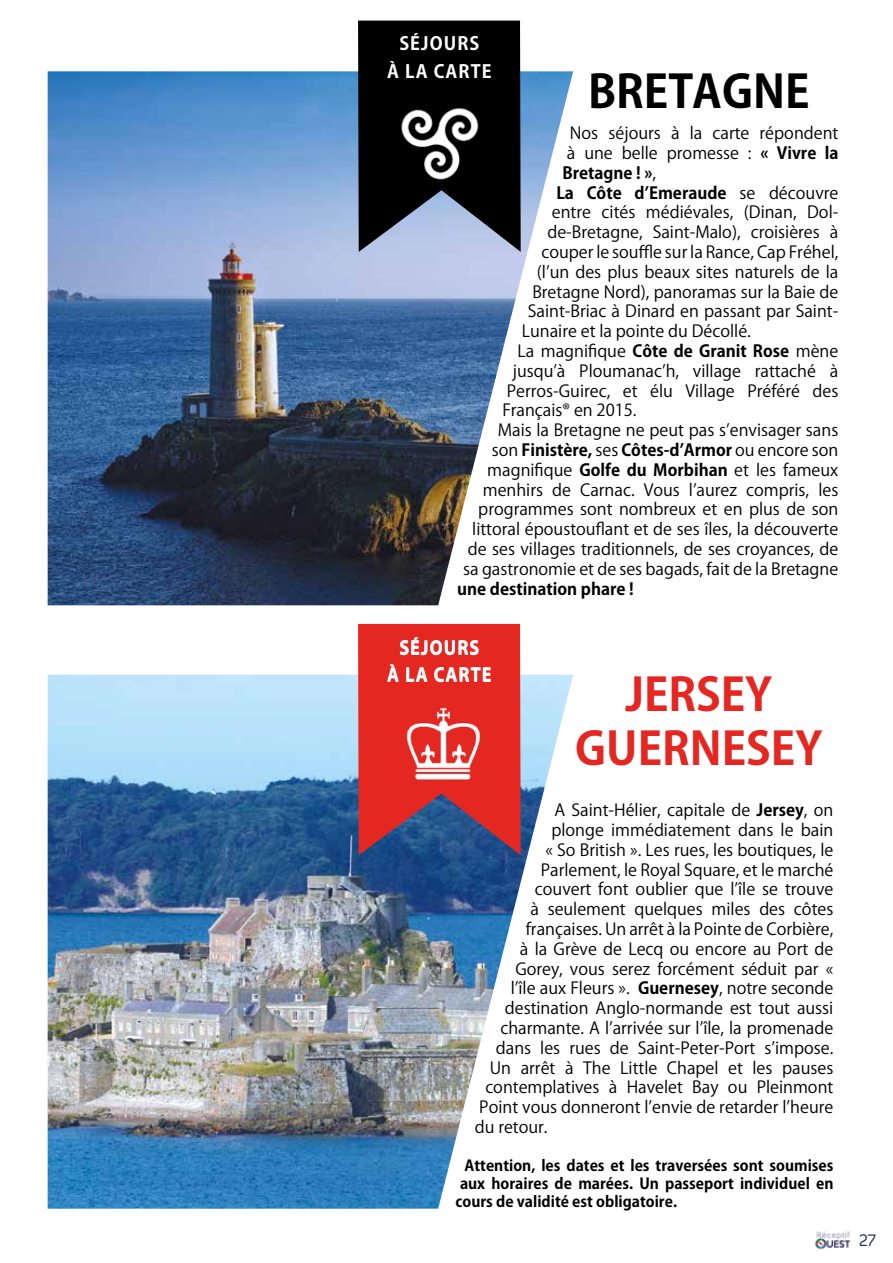
<style>
.page{position:relative;width:893px;height:1263px;background:#fff}
.page>*{position:absolute;margin:0;border:0;box-sizing:border-box;transform-origin:0 0}
.t1{font:700 45px/54px "Koz Go Pr 6 N";color:#e52722;text-align:center}
.t2{font:700 45px "Koz Go Pr 6 N";color:#000}
.t3{font:700 18px/27.8px "Koz Go Pr 6 N";letter-spacing:.06em;color:#fff;text-align:center}
.t4{font:16.5px "Koz Go Pr 6 N";color:#000}
.t5{font:700 16.5px "Koz Go Pr 6 N";color:#000}
.t6{font:16.5px "Diavlo";color:#242f5f;scale:.9 1}
.t7{font:700 15px "Koz Go Pr 6 N";color:#000}
.s1{font-weight:700}
.s2{font-weight:400}
</style>
<div class="page">
<img style="left:815px;top:1231px;width:36px;height:19px">
<img style="left:48px;top:71px;width:525px;height:534px">
<img style="left:48px;top:675px;width:525px;height:534px">
<svg style="left:358px;top:21px;width:163px;height:231px;background:#1d2026"></svg>
<svg style="left:358px;top:624px;width:163px;height:231px;background:#c42f34"></svg>
<img style="left:400px;top:106px;width:80px;height:74px">
<img style="left:400px;top:704px;width:89px;height:83px">
<p class="t3" style="left:387px;top:30px;width:106px">SÉJOURS<br>À LA CARTE</p>
<h1 class="t2" style="left:588px;top:66px;width:223px">BRETAGNE</h1>
<p class="t4" style="left:570px;top:124px;width:270px">Nos séjours à la carte répondent</p>
<p class="t4" style="left:567px;top:144px;width:273px">à une belle promesse : <span class="s1">« Vivre la</span></p>
<p class="t5" style="left:562px;top:163px;width:95px">Bretagne ! »<span class="s2">,</span></p>
<p class="t5" style="left:556px;top:183px;width:283px">La Côte d’Emeraude <span class="s2">se découvre</span></p>
<p class="t4" style="left:552px;top:203px;width:288px">entre cités médiévales, (Dinan, Dol-</p>
<p class="t4" style="left:547px;top:223px;width:293px">de-Bretagne, Saint-Malo), croisières à</p>
<p class="t4" style="left:541px;top:243px;width:299px">couper le souffle sur la Rance, Cap Fréhel,</p>
<p class="t4" style="left:537px;top:262px;width:303px">(l’un des plus beaux sites naturels de la</p>
<p class="t4" style="left:532px;top:282px;width:308px">Bretagne Nord), panoramas sur la Baie de</p>
<p class="t4" style="left:528px;top:302px;width:312px">Saint-Briac à Dinard en passant par Saint-</p>
<p class="t4" style="left:522px;top:322px;width:230px">Lunaire et la pointe du Décollé.</p>
<p class="t4" style="left:517px;top:342px;width:323px">La magnifique <span class="s1">Côte de Granit Rose</span> mène</p>
<p class="t4" style="left:513px;top:361px;width:327px">jusqu’à Ploumanac’h, village rattaché à</p>
<p class="t4" style="left:507px;top:381px;width:333px">Perros-Guirec, et élu Village Préféré des</p>
<p class="t4" style="left:502px;top:401px;width:136px">Français® en 2015.</p>
<p class="t4" style="left:498px;top:421px;width:342px">Mais la Bretagne ne peut pas s’envisager sans</p>
<p class="t5" style="left:492px;top:441px;width:348px"><span class="s2">son</span> Finistère, <span class="s2">ses</span> Côtes-d’Armor <span class="s2">ou encore son</span></p>
<p class="t4" style="left:487px;top:460px;width:352px">magnifique <span class="s1">Golfe du Morbihan</span> et les fameux</p>
<p class="t4" style="left:483px;top:480px;width:357px">menhirs de Carnac. Vous l’aurez compris, les</p>
<p class="t4" style="left:478px;top:500px;width:362px">programmes sont nombreux et en plus de son</p>
<p class="t4" style="left:472px;top:520px;width:368px">littoral époustouflant et de ses îles, la découverte</p>
<p class="t4" style="left:468px;top:540px;width:372px">de ses villages traditionnels, de ses croyances, de</p>
<p class="t4" style="left:463px;top:559px;width:377px">sa gastronomie et de ses bagads, fait de la Bretagne</p>
<p class="t5" style="left:457px;top:579px;width:178px">une destination phare !</p>
<p class="t3" style="left:387px;top:633px;width:106px">SÉJOURS<br>À LA CARTE</p>
<h1 class="t1" style="left:575px;top:668px;width:249px">JERSEY<br>GUERNESEY</h1>
<p class="t4" style="left:554px;top:801px;width:280px">A Saint-Hélier, capitale de <span class="s1">Jersey</span>, on</p>
<p class="t4" style="left:551px;top:820px;width:283px">plonge immédiatement dans le bain</p>
<p class="t4" style="left:545px;top:840px;width:290px">« So British ». Les rues, les boutiques, le</p>
<p class="t4" style="left:541px;top:860px;width:294px">Parlement, le Royal Square, et le marché</p>
<p class="t4" style="left:535px;top:880px;width:300px">couvert font oublier que l’île se trouve</p>
<p class="t4" style="left:530px;top:900px;width:305px">à seulement quelques miles des côtes</p>
<p class="t4" style="left:526px;top:919px;width:309px">françaises. Un arrêt à la Pointe de Corbière,</p>
<p class="t4" style="left:520px;top:939px;width:315px">à la Grève de Lecq ou encore au Port de</p>
<p class="t4" style="left:515px;top:959px;width:319px">Gorey, vous serez forcément séduit par «</p>
<p class="t4" style="left:511px;top:979px;width:324px">l’île aux Fleurs ». <span class="s1">Guernesey</span>, notre seconde</p>
<p class="t4" style="left:505px;top:999px;width:330px">destination Anglo-normande est tout aussi</p>
<p class="t4" style="left:500px;top:1018px;width:335px">charmante. A l’arrivée sur l’île, la promenade</p>
<p class="t4" style="left:496px;top:1038px;width:339px">dans les rues de Saint-Peter-Port s’impose.</p>
<p class="t4" style="left:490px;top:1058px;width:345px">Un arrêt à The Little Chapel et les pauses</p>
<p class="t4" style="left:485px;top:1078px;width:350px">contemplatives à Havelet Bay ou Pleinmont</p>
<p class="t4" style="left:479px;top:1098px;width:356px">Point vous donneront l’envie de retarder l’heure</p>
<p class="t4" style="left:475px;top:1117px;width:74px">du retour.</p>
<p class="t7" style="left:464px;top:1157px;width:371px">Attention, les dates et les traversées sont soumises</p>
<p class="t7" style="left:460px;top:1175px;width:375px">aux horaires de marées. Un passeport individuel en</p>
<p class="t7" style="left:455px;top:1193px;width:223px">cours de validité est obligatoire.</p>
<p class="t6" style="left:859px;top:1229px;width:20px">27</p>
</div>
